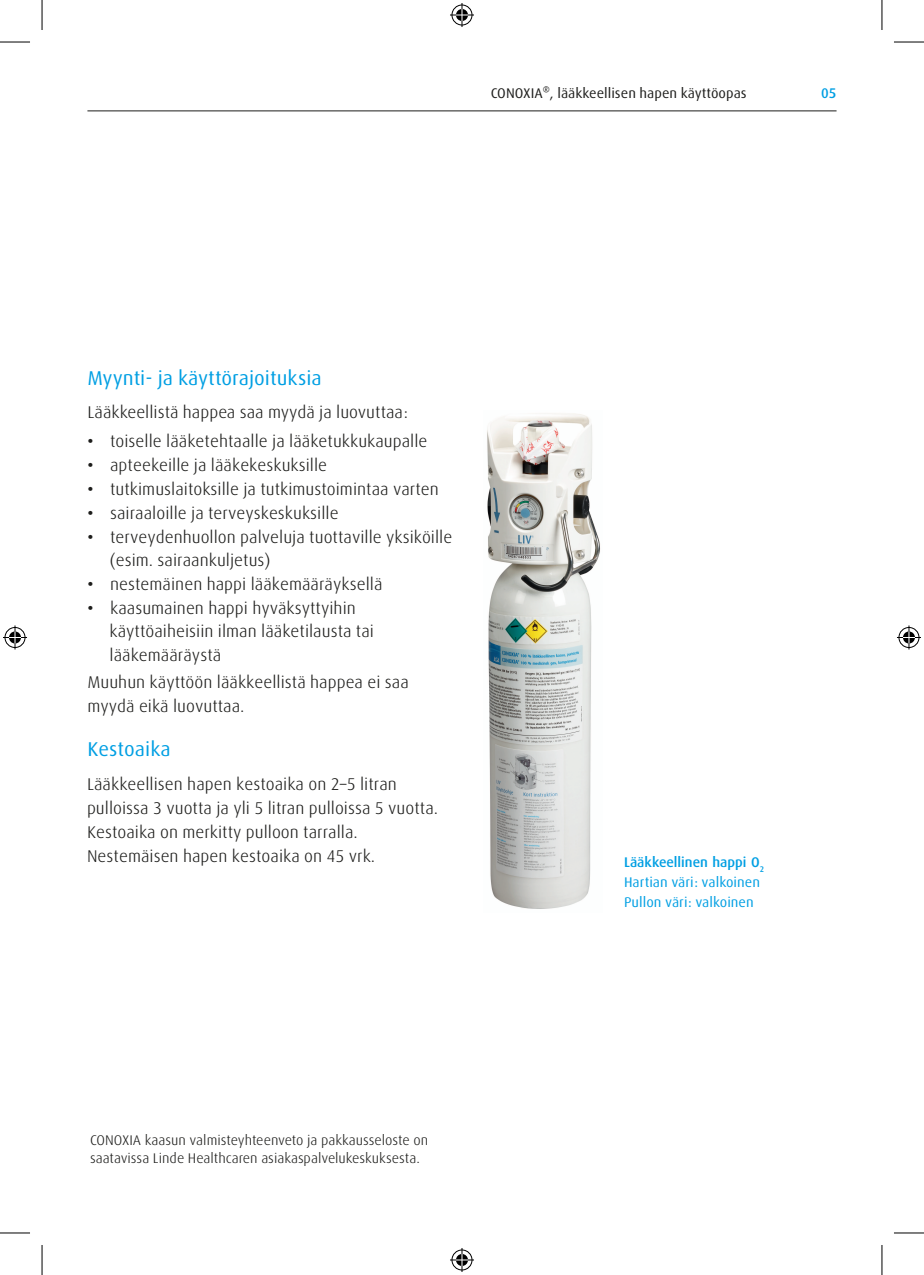
<style>
.page{position:relative;width:924px;height:1275px;background:#fff}
.page>*{position:absolute;margin:0;border:0;box-sizing:border-box;transform-origin:0 0}
.t1{font:20px "Linde Dax Global";color:#009fe3}
.t2{font:300 17px/23.8px "Linde Dax Global";color:#1d1d1b}
.t3{font:300 14px/18px "Linde Dax Global";color:#1d1d1b}
.t4{font:14px/20px "Linde Dax Global";color:#009fe3}
.t5{font:14px "Linde Dax Global";color:#1d1d1b}
.t6{font:500 14px "Linde Dax Global";color:#009fe3}
.s1{font-weight:500}
</style>
<div class="page">
<hr style="left:87px;top:110px;width:749px;height:1px;background:#1d1d1b">
<img style="left:487px;top:413px;width:113px;height:496px">
<hr style="left:0;top:42px;width:30px;height:1px;background:#000">
<hr style="left:893px;top:42px;width:30px;height:1px;background:#000">
<hr style="left:0;top:1232px;width:30px;height:1px;background:#000">
<hr style="left:893px;top:1232px;width:30px;height:1px;background:#000">
<hr style="left:42px;top:0;width:1px;height:30px;background:#000">
<hr style="left:42px;top:1245px;width:1px;height:30px;background:#000">
<hr style="left:881px;top:0;width:1px;height:30px;background:#000">
<hr style="left:881px;top:1245px;width:1px;height:30px;background:#000">
<svg style="left:450px;top:3px;width:24px;height:24px"></svg>
<svg style="left:450px;top:1248px;width:24px;height:24px"></svg>
<svg style="left:3px;top:625px;width:24px;height:24px"></svg>
<svg style="left:897px;top:625px;width:23px;height:24px"></svg>
<p class="t5" style="left:490px;top:85px;width:257px">CONOXIA®, lääkkeellisen hapen käyttöopas</p>
<p class="t6" style="left:820px;top:85px;width:17px">05</p>
<p class="t1" style="left:87px;top:366px;width:236px">Myynti- ja käyttörajoituksia</p>
<p class="t2" style="left:87px;top:400px;width:322px">Lääkkeellistä happea saa myydä ja luovuttaa:</p>
<p class="t2" style="left:87px;top:429px;width:341px"><span class="s1">•</span> toiselle lääketehtaalle ja lääketukkukaupalle</p>
<p class="t2" style="left:87px;top:453px;width:241px"><span class="s1">•</span> apteekeille ja lääkekeskuksille</p>
<p class="t2" style="left:87px;top:477px;width:353px"><span class="s1">•</span> tutkimuslaitoksille ja tutkimustoimintaa varten</p>
<p class="t2" style="left:87px;top:501px;width:252px"><span class="s1">•</span> sairaaloille ja terveyskeskuksille</p>
<p class="t2" style="left:109px;top:525px;width:344px;text-indent:-22px"><span class="s1">•</span> terveydenhuollon palveluja tuottaville yksiköille (esim. sairaankuljetus)</p>
<p class="t2" style="left:87px;top:572px;width:296px"><span class="s1">•</span> nestemäinen happi lääkemääräyksellä</p>
<p class="t2" style="left:109px;top:596px;width:266px;text-indent:-22px"><span class="s1">•</span> kaasumainen happi hyväksyttyihin käyttöaiheisiin ilman lääketilausta tai lääkemääräystä</p>
<p class="t2" style="left:87px;top:670px;width:323px">Muuhun käyttöön lääkkeellistä happea ei saa myydä eikä luovuttaa.</p>
<p class="t1" style="left:87px;top:737px;width:85px">Kestoaika</p>
<p class="t2" style="left:87px;top:772px;width:352px">Lääkkeellisen hapen kestoaika on 2–5 litran pulloissa 3 vuotta ja yli 5 litran pulloissa 5 vuotta.<br>Kestoaika on merkitty pulloon tarralla.<br>Nestemäisen hapen kestoaika on 45 vrk.</p>
<p class="t3" style="left:90px;top:1131px;width:339px">CONOXIA kaasun valmisteyhteenveto ja pakkausseloste on saatavissa Linde Healthcaren asiakaspalvelukeskuksesta.</p>
<p class="t4" style="left:623px;top:852px;width:141px"><span class="s1">Lääkkeellinen happi O</span><sub>2<br></sub>Hartian väri: valkoinen<br>Pullon väri: valkoinen</p>
</div>
